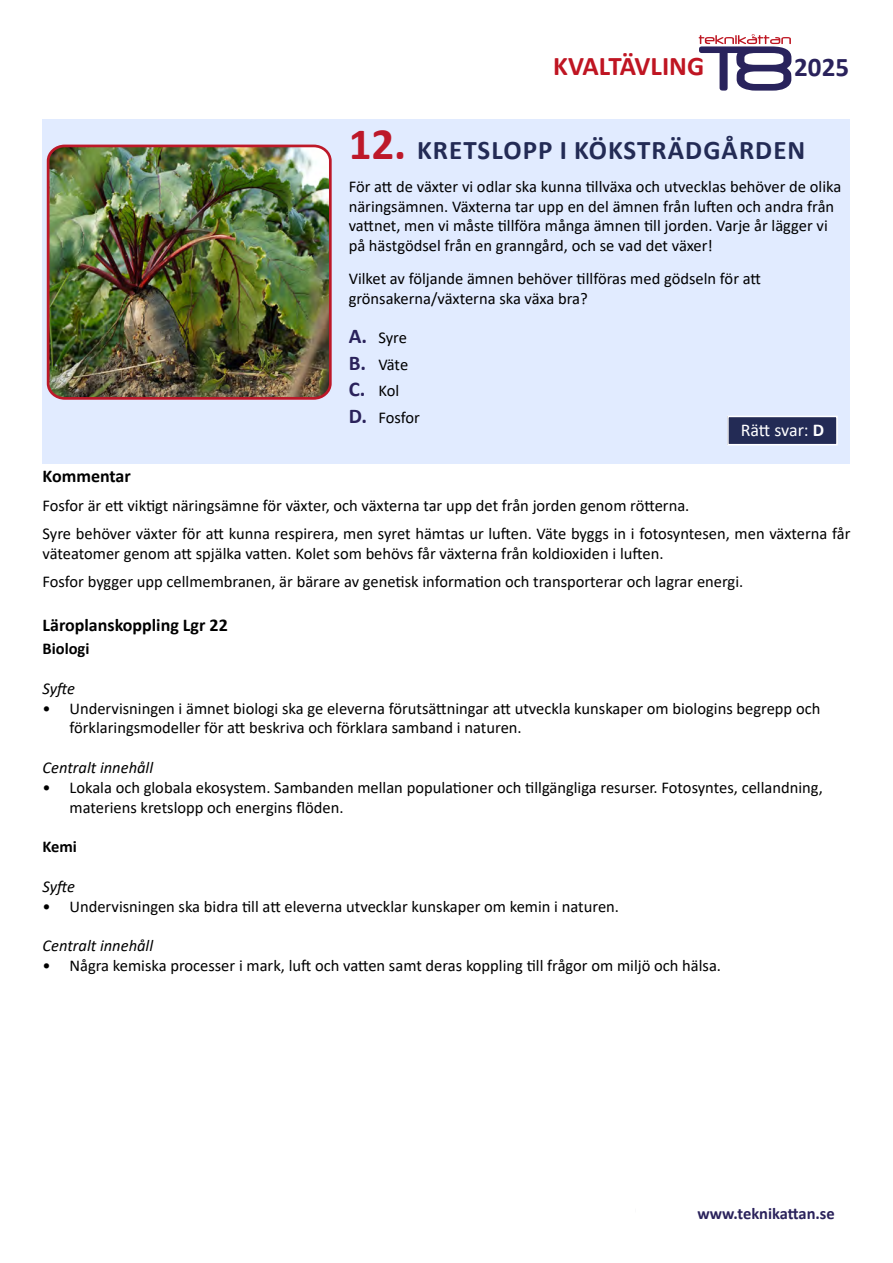
<style>
.page{position:relative;width:893px;height:1263px;background:#fff}
.page>*{position:absolute;margin:0;border:0;box-sizing:border-box;transform-origin:0 0}
.t1{font:700 27px "Calibri";letter-spacing:.04em;color:#232b55}
.t2{font:700 27px "Calibri";color:#bf1522}
.t3{font:700 27px "Calibri";color:#2a225b}
.t4{font:700 18px "Calibri";color:#000}
.t5{font:18px "Calibri";letter-spacing:-.01em;color:#fff}
.t6{font:16.5px/19.8px "Calibri";color:#000}
.t7{font:italic 16.5px "Calibri";color:#000}
.t8{font:700 16.5px "Calibri";color:#2a225b}
.t9{font:700 16.5px "Calibri";color:#000}
.s1{font-size:45px;color:#bd1829}
.s2{font-weight:700;font-size:21px;color:#2a225b}
.s3{font-weight:700}
</style>
<div class="page">
<svg style="left:699px;top:34px;width:92px;height:57px"></svg>
<div style="left:43px;top:119px;width:807px;height:344px;background:#e1ebff"></div>
<img style="left:48px;top:146px;width:280px;height:250px">
<div style="left:47px;top:145px;width:285px;height:255px;border:3px solid #bd1829;border-radius:16px"></div>
<div style="left:728px;top:416px;width:109px;height:29px;background:#232b55"></div>
<div style="left:727px;top:416px;width:111px;height:29px;border:2px solid #fff"></div>
<h1 class="t2" style="left:553px;top:47px;width:152px">KVALTÄVLING</h1>
<h1 class="t3" style="left:794px;top:48px;width:56px">2025</h1>
<h1 class="t1" style="left:349px;top:131px;width:458px"><span class="s1">12.</span> KRETSLOPP I KÖKSTRÄDGÅRDEN</h1>
<p class="t6" style="left:349px;top:176px;width:494px">För att de växter vi odlar ska kunna tillväxa och utvecklas behöver de olika näringsämnen. Växterna tar upp en del ämnen från luften och andra från vattnet, men vi måste tillföra många ämnen till jorden. Varje år lägger vi på hästgödsel från en granngård, och se vad det växer!</p>
<p class="t6" style="left:349px;top:268px;width:414px">Vilket av följande ämnen behöver tillföras med gödseln för att grönsakerna/växterna ska växa bra?</p>
<p class="t6" style="left:349px;top:324px;width:73px;line-height:26.5px"><span class="s2">A.</span> Syre<br><span class="s2">B.</span> Väte<br><span class="s2">C.</span> Kol<br><span class="s2">D.</span> Fosfor</p>
<p class="t5" style="left:741px;top:418px;width:85px">Rätt svar: <span class="s3">D</span></p>
<p class="t4" style="left:43px;top:464px;width:90px">Kommentar</p>
<p class="t6" style="left:43px;top:491px;width:809px;line-height:28.3px">Fosfor är ett viktigt näringsämne för växter, och växterna tar upp det från jorden genom rötterna.<br>Syre behöver växter för att kunna respirera, men syret hämtas ur luften. Väte byggs in i fotosyntesen, men växterna får</p>
<p class="t6" style="left:43px;top:539px;width:702px;line-height:28.3px">väteatomer genom att spjälka vatten. Kolet som behövs får växterna från koldioxiden i luften.<br>Fosfor bygger upp cellmembranen, är bärare av genetisk information och transporterar och lagrar energi.</p>
<p class="t4" style="left:43px;top:613px;width:187px">Läroplanskoppling Lgr 22</p>
<p class="t9" style="left:43px;top:637px;width:49px">Biologi</p>
<p class="t7" style="left:43px;top:677px;width:34px">Syfte</p>
<p class="t6" style="left:70px;top:698px;width:752px;text-indent:-27px">• Undervisningen i ämnet biologi ska ge eleverna förutsättningar att utveckla kunskaper om biologins begrepp och förklaringsmodeller för att beskriva och förklara samband i naturen.</p>
<p class="t7" style="left:43px;top:756px;width:112px">Centralt innehåll</p>
<p class="t6" style="left:70px;top:777px;width:755px;text-indent:-27px">• Lokala och globala ekosystem. Sambanden mellan populationer och tillgängliga resurser. Fotosyntes, cellandning, materiens kretslopp och energins flöden.</p>
<p class="t9" style="left:43px;top:835px;width:36px">Kemi</p>
<p class="t7" style="left:43px;top:875px;width:34px">Syfte</p>
<p class="t6" style="left:43px;top:896px;width:578px">• Undervisningen ska bidra till att eleverna utvecklar kunskaper om kemin i naturen.</p>
<p class="t7" style="left:43px;top:934px;width:112px">Centralt innehåll</p>
<p class="t6" style="left:43px;top:955px;width:680px">• Några kemiska processer i mark, luft och vatten samt deras koppling till frågor om miljö och hälsa.</p>
<p class="t8" style="left:697px;top:1202px;width:139px">www.teknikattan.se</p>
</div>
